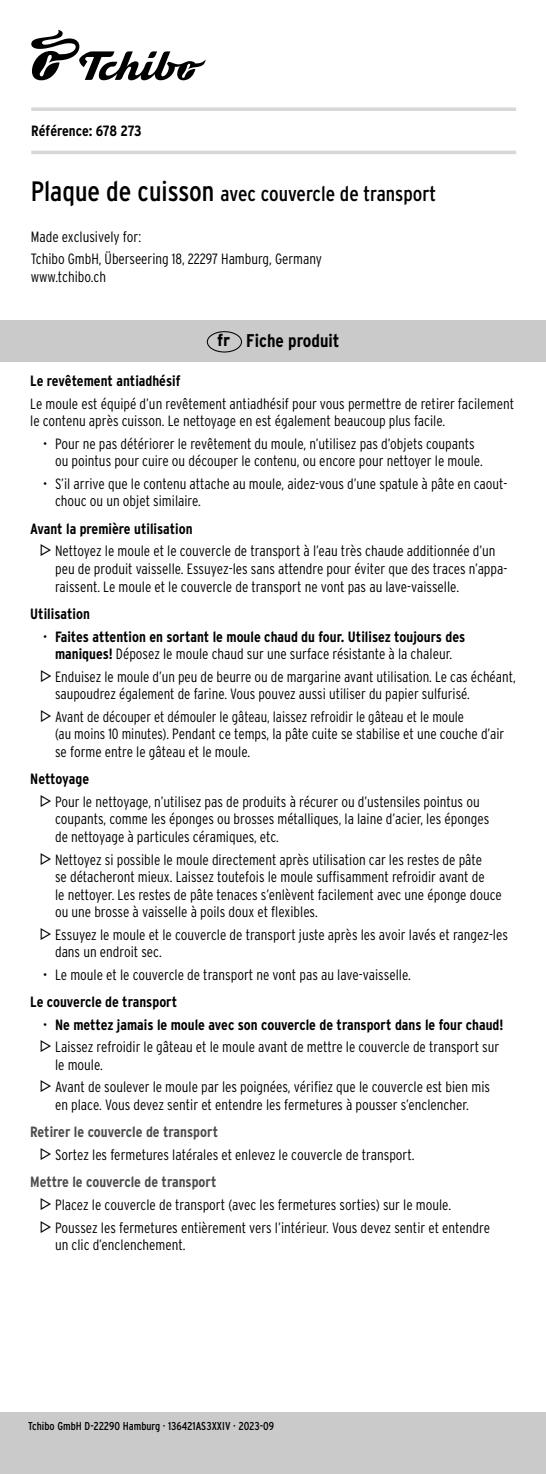
<style>
.page{position:relative;width:546px;height:1474px;background:#fff}
.page>*{position:absolute;margin:0;border:0;box-sizing:border-box;transform-origin:0 0}
.id_xtitel{font:condensed 21px "Interstate OT";color:#000}
.id_headline_ivz_xlin{font:700 condensed 18.38px "Interstate OT";color:#000}
.id_xlaenderkuerzel_l{font:700 16.97px "Interstate OT";color:#000}
.ID_FLIESSTEXT{font:300 condensed 14.88px/17.5px "Interstate OT";color:#000}
.id_subline_1_xivz{font:700 condensed 14.88px/17.5px "Interstate OT";color:#000;text-align:center}
.id_subline_2_xivz{font:700 condensed 14.88px "Interstate OT";color:#4c4c4c}
.id_artikelnummer{font:700 condensed 14.88px "Interstate OT";letter-spacing:-.005em;color:#000}
.id_xkennung{font:condensed 11.38px "Interstate OT";color:#000}
.s1{font-size:28px}
.s2{font-family:"Cgq Logos";font-weight:400;font-stretch:normal}
.s3{font-weight:300}
</style>
<div class="page">
<svg style="left:31px;top:30px;width:174px;height:50px"></svg>
<div style="left:0;top:320px;width:546px;height:42px;background:#cacaca"></div>
<div style="left:0;top:1412px;width:546px;height:61px;background:#cacaca"></div>
<div style="left:207px;top:331px;width:35px;height:21px;border:1px solid #000;border-radius:50%"></div>
<svg style="left:31px;top:107px;width:485px;height:4px;fill:#d9d9d9"></svg>
<hr style="left:31px;top:151px;width:485px;height:3px;background:#d7d7d7">
<p class="id_artikelnummer" style="left:31px;top:121px;width:112px">Référence: 678 273</p>
<p class="id_xtitel" style="left:31px;top:181px;width:407px"><span class="s1">Plaque de cuisson</span> avec couvercle de transport</p>
<p class="ID_FLIESSTEXT" style="left:31px;top:228px;width:112px">Made exclusively for:</p>
<p class="ID_FLIESSTEXT" style="left:31px;top:250px;width:293px">Tchibo GmbH, Überseering 18, 22297 Hamburg, Germany www.tchibo.ch</p>
<p class="id_xlaenderkuerzel_l" style="left:217px;top:330px;width:15px">fr</p>
<p class="id_headline_ivz_xlin" style="left:246px;top:329px;width:95px">Fiche produit</p>
<p class="id_subline_1_xivz" style="left:30px;top:372px;width:152px">Le revêtement antiadhésif</p>
<p class="ID_FLIESSTEXT" style="left:30px;top:395px;width:485px">Le moule est équipé d’un revêtement antiadhésif pour vous permettre de retirer facilement le contenu après cuisson. Le nettoyage en est également beaucoup plus facile.</p>
<p class="ID_FLIESSTEXT" style="left:55px;top:435px;width:429px;text-indent:-12px">• Pour ne pas détériorer le revêtement du moule, n’utilisez pas d’objets coupants ou pointus pour cuire ou découper le contenu, ou encore pour nettoyer le moule.</p>
<p class="ID_FLIESSTEXT" style="left:55px;top:475px;width:454px;text-indent:-12px">• S’il arrive que le contenu attache au moule, aidez-vous d’une spatule à pâte en caout&shy;chouc ou un objet similaire.</p>
<p class="id_subline_1_xivz" style="left:30px;top:519px;width:164px">Avant la première utilisation</p>
<p class="ID_FLIESSTEXT" style="left:55px;top:542px;width:454px;text-indent:-14px"><span class="s2">M</span> Nettoyez le moule et le couvercle de transport à l’eau très chaude additionnée d’un peu de produit vaisselle. Essuyez-les sans attendre pour éviter que des traces n’appa&shy;raissent. Le moule et le couvercle de transport ne vont pas au lave-vaisselle.</p>
<p class="id_subline_1_xivz" style="left:30px;top:605px;width:61px">Utilisation</p>
<p class="id_subline_1_xivz" style="left:43px;top:627px;width:424px"><span class="s3">•</span> Faites attention en sortant le moule chaud du four. Utilisez toujours des maniques! <span class="s3">Déposez le moule chaud sur une surface résistante à la chaleur.</span></p>
<p class="ID_FLIESSTEXT" style="left:55px;top:667px;width:462px;text-indent:-14px"><span class="s2">M</span> Enduisez le moule d’un peu de beurre ou de margarine avant utilisation. Le cas échéant, saupoudrez également de farine. Vous pouvez aussi utiliser du papier sulfurisé.</p>
<p class="ID_FLIESSTEXT" style="left:55px;top:707px;width:451px;text-indent:-14px"><span class="s2">M</span> Avant de découper et démouler le gâteau, laissez refroidir le gâteau et le moule<br>(au moins 10 minutes). Pendant ce temps, la pâte cuite se stabilise et une couche d’air se forme entre le gâteau et le moule.</p>
<p class="id_subline_1_xivz" style="left:30px;top:770px;width:60px">Nettoyage</p>
<p class="ID_FLIESSTEXT" style="left:55px;top:793px;width:435px;text-indent:-14px"><span class="s2">M</span> Pour le nettoyage, n’utilisez pas de produits à récurer ou d’ustensiles pointus ou coupants, comme les éponges ou brosses métalliques, la laine d’acier, les éponges de nettoyage à particules céramiques, etc.</p>
<p class="ID_FLIESSTEXT" style="left:55px;top:850px;width:448px;text-indent:-14px"><span class="s2">M</span> Nettoyez si possible le moule directement après utilisation car les restes de pâte<br>se détacheront mieux. Laissez toutefois le moule suffisamment refroidir avant de<br>le nettoyer. Les restes de pâte tenaces s’enlèvent facilement avec une éponge douce ou une brosse à vaisselle à poils doux et flexibles.</p>
<p class="ID_FLIESSTEXT" style="left:55px;top:925px;width:454px;text-indent:-14px"><span class="s2">M</span> Essuyez le moule et le couvercle de transport juste après les avoir lavés et rangez-les dans un endroit sec.</p>
<p class="ID_FLIESSTEXT" style="left:43px;top:965px;width:369px">• Le moule et le couvercle de transport ne vont pas au lave-vaisselle.</p>
<p class="id_subline_1_xivz" style="left:30px;top:993px;width:148px">Le couvercle de transport</p>
<p class="id_subline_1_xivz" style="left:43px;top:1015px;width:462px"><span class="s3">•</span> Ne mettez jamais le moule avec son couvercle de transport dans le four chaud!</p>
<p class="ID_FLIESSTEXT" style="left:55px;top:1038px;width:446px;text-indent:-14px"><span class="s2">M</span> Laissez refroidir le gâteau et le moule avant de mettre le couvercle de transport sur le moule.</p>
<p class="ID_FLIESSTEXT" style="left:41px;top:1078px;width:450px;text-align:center"><span class="s2">M</span> Avant de soulever le moule par les poignées, vérifiez que le couvercle est bien mis en place. Vous devez sentir et entendre les fermetures à pousser s’enclencher.</p>
<p class="id_subline_2_xivz" style="left:30px;top:1123px;width:189px">Retirer le couvercle de transport</p>
<p class="ID_FLIESSTEXT" style="left:41px;top:1145px;width:375px"><span class="s2">M</span> Sortez les fermetures latérales et enlevez le couvercle de transport.</p>
<p class="id_subline_2_xivz" style="left:30px;top:1173px;width:188px">Mettre le couvercle de transport</p>
<p class="ID_FLIESSTEXT" style="left:41px;top:1195px;width:411px"><span class="s2">M</span> Placez le couvercle de transport (avec les fermetures sorties) sur le moule.</p>
<p class="ID_FLIESSTEXT" style="left:55px;top:1218px;width:436px;text-indent:-14px"><span class="s2">M</span> Poussez les fermetures entièrement vers l’intérieur. Vous devez sentir et entendre un clic d’enclenchement.</p>
<p class="id_xkennung" style="left:28px;top:1418px;width:247px">Tchibo GmbH D-22290 Hamburg · 136421AS3XXIV · 2023-09</p>
</div>
